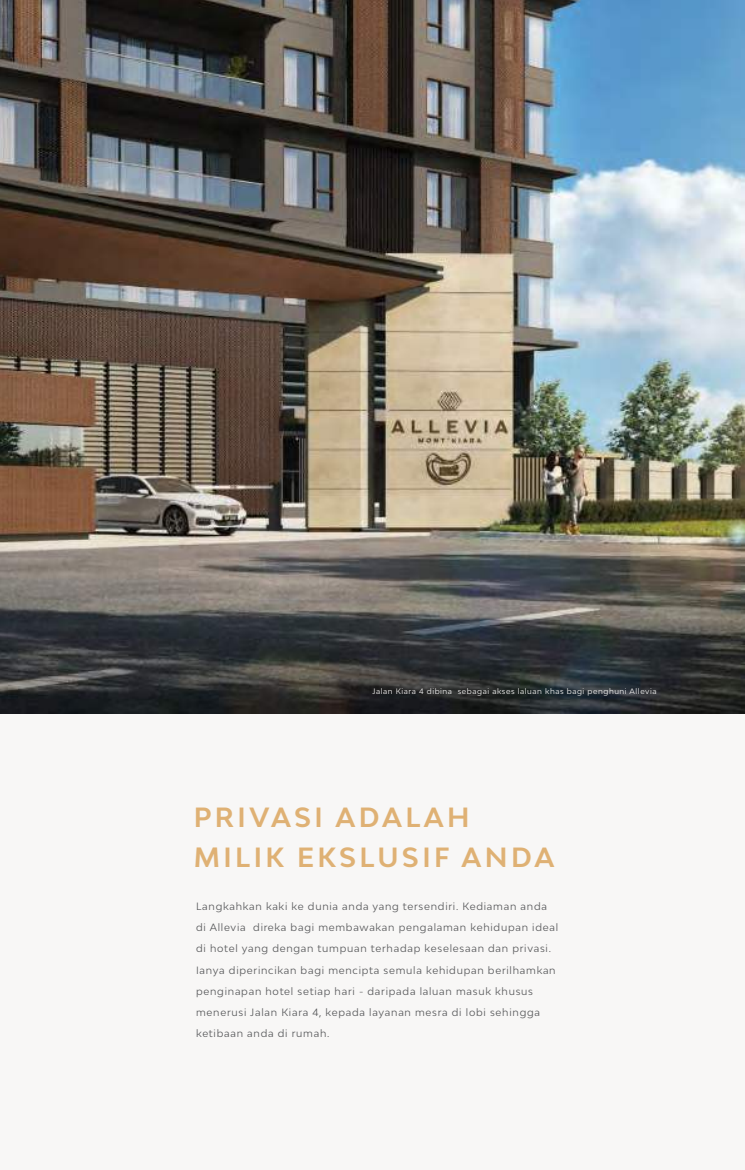
<style>
.page{position:relative;width:745px;height:1170px;background:#fff}
.page>*{position:absolute;margin:0;border:0;box-sizing:border-box;transform-origin:0 0}
.t1{font:700 26.25px/40px "Bw Modelica";letter-spacing:.13em;color:#dfb174}
.t2{font:10px/21.2px "Bw Modelica";letter-spacing:.075em;color:#57585a}
.t3{font:7.5px "Bw Modelica";letter-spacing:.075em;color:#f8f7f6}
</style>
<div class="page">
<div style="left:0;top:0;width:744px;height:1169px;background:#f8f7f6"></div>
<img style="left:0;top:0;width:744px;height:713px">
<p class="t3" style="left:372px;top:688px;width:285px">Jalan Kiara 4 dibina sebagai akses laluan khas bagi penghuni Allevia</p>
<h1 class="t1" style="left:194px;top:797px;width:362px">PRIVASI ADALAH<br>MILIK EKSLUSIF ANDA</h1>
<p class="t2" style="left:196px;top:896px;width:363px">Langkahkan kaki ke dunia anda yang tersendiri. Kediaman anda di Allevia direka bagi membawakan pengalaman kehidupan ideal di hotel yang dengan tumpuan terhadap keselesaan dan privasi.<br>Ianya diperincikan bagi mencipta semula kehidupan berilhamkan penginapan hotel setiap hari - daripada laluan masuk khusus menerusi Jalan Kiara 4, kepada layanan mesra di lobi sehingga ketibaan anda di rumah.</p>
</div>
